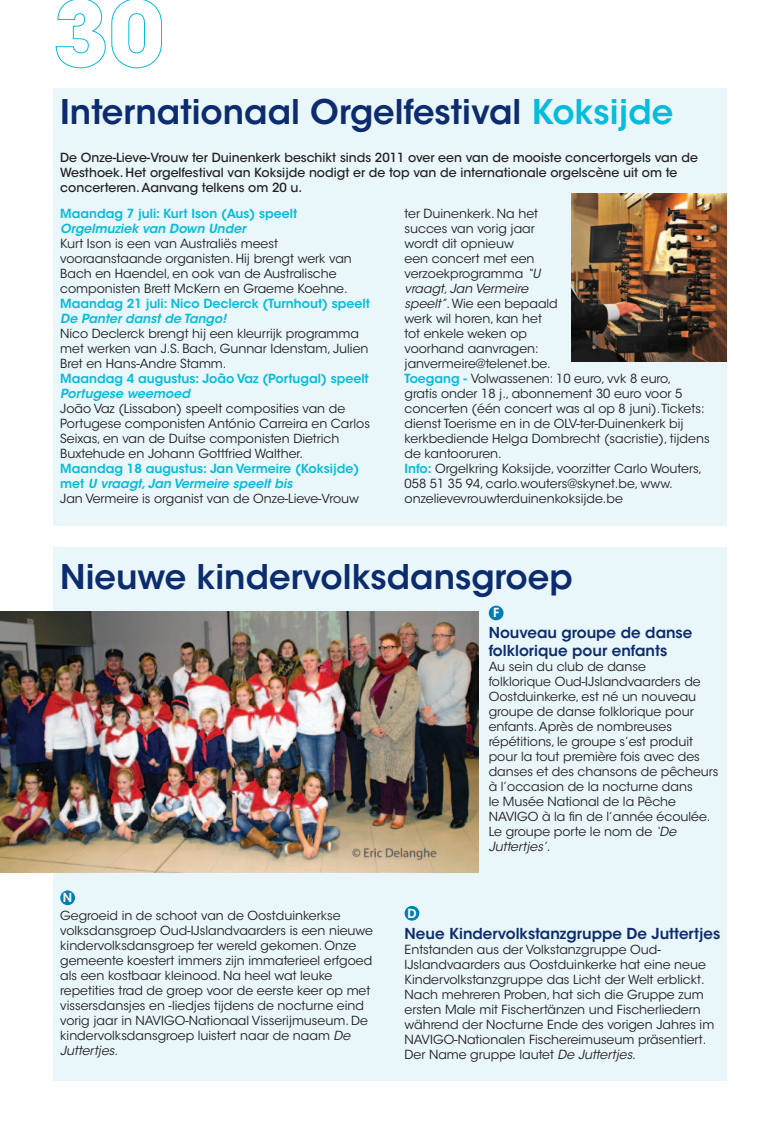
<style>
.page{position:relative;width:780px;height:1134px;background:#fff}
.page>*{position:absolute;margin:0;border:0;box-sizing:border-box;transform-origin:0 0}
.Titels_licht_blauw_i{font:600 33.75px "ITC Avant Garde Std";color:#0d2c6e}
.Titels_licht_blauw{font:600 15px/18px "ITC Avant Garde Std";color:#0d2c6e}
.Body_insprong_2_mm{font:12.5px/15px "ITC Avant Garde Std";color:#231f20}
.Body_insprong_2_mm-2{font:600 12.5px/15px "ITC Avant Garde Std";color:#07bbda}
.Inleiding_insprong_2{font:500 12.5px/15px "ITC Avant Garde Std";color:#231f20}
.t1{font:600 12.5px "ITC Avant Garde Std";color:#fff}
.s1{color:#07bbda}
.s2{font-style:italic}
.s3{font-weight:600;color:#07bbda}
</style>
<div class="page">
<div style="left:53px;top:89px;width:673px;height:437px;background:#e9f7fa"></div>
<div style="left:53px;top:548px;width:673px;height:533px;background:#e9f7fa"></div>
<div style="left:60px;top:890px;width:15px;height:15px;background:#007db5;border-radius:50%"></div>
<div style="left:488px;top:606px;width:15px;height:14px;background:#007db5;border-radius:50%"></div>
<div style="left:404px;top:906px;width:15px;height:15px;background:#007db5;border-radius:50%"></div>
<img style="left:571px;top:193px;width:155px;height:168px">
<img style="left:0;top:612px;width:478px;height:261px">
<svg style="left:55px;top:0;width:107px;height:68px"></svg>
<p class="Titels_licht_blauw_i" style="left:60px;top:91px;width:614px">Internationaal Orgelfestival <span class="s1">Koksijde</span></p>
<p class="Inleiding_insprong_2" style="left:60px;top:150px;width:639px">De Onze-Lieve-Vrouw ter Duinenkerk beschikt sinds 2011 over een van de mooiste concertorgels van de<br>Westhoek. Het orgelfestival van Koksijde nodigt er de top van de internationale orgelscène uit om te concerteren. Aanvang telkens om 20 u.</p>
<p class="Body_insprong_2_mm-2" style="left:60px;top:206px;width:238px">Maandag 7 juli: Kurt Ison (Aus) speelt<br><span class="s2">Orgelmuziek van Down Under</span></p>
<p class="Body_insprong_2_mm" style="left:60px;top:236px;width:293px">Kurt Ison is een van Australiës meest vooraanstaande organisten. Hij brengt werk van Bach en Haendel, en ook van de Australische componisten Brett McKern en Graeme Koehne.</p>
<p class="Body_insprong_2_mm-2" style="left:60px;top:296px;width:311px">Maandag 21 juli: Nico Declerck (Turnhout) speelt<br><span class="s2">De Panter danst de Tango!</span></p>
<p class="Body_insprong_2_mm" style="left:60px;top:326px;width:310px">Nico Declerck brengt hij een kleurrijk programma met werken van J.S. Bach, Gunnar Idenstam, Julien<br>Bret en Hans-Andre Stamm.</p>
<p class="Body_insprong_2_mm-2" style="left:60px;top:371px;width:310px">Maandag 4 augustus: João Vaz (Portugal) speelt<br><span class="s2">Portugese weemoed</span></p>
<p class="Body_insprong_2_mm" style="left:60px;top:401px;width:311px">João Vaz (Lissabon) speelt composities van de Portugese componisten António Carreira en Carlos Seixas, en van de Duitse componisten Dietrich Buxtehude en Johann Gottfried Walther.</p>
<p class="Body_insprong_2_mm-2" style="left:60px;top:461px;width:300px">Maandag 18 augustus: Jan Vermeire (Koksijde) met <span class="s2">U vraagt, Jan Vermeire speelt bis</span></p>
<p class="Body_insprong_2_mm" style="left:60px;top:491px;width:300px">Jan Vermeire is organist van de Onze-Lieve-Vrouw</p>
<p class="Body_insprong_2_mm" style="left:404px;top:206px;width:155px">ter Duinenkerk. Na het succes van vorig jaar wordt dit opnieuw<br>een concert met een verzoekprogramma <span class="s2">“U vraagt, Jan Vermeire speelt”</span>. Wie een bepaald werk wil horen, kan het tot enkele weken op voorhand aanvragen: janvermeire@telenet.be.</p>
<p class="Body_insprong_2_mm" style="left:404px;top:371px;width:306px"><span class="s3">Toegang -</span> Volwassenen: 10 euro, vvk 8 euro,<br>gratis onder 18 j., abonnement 30 euro voor 5 concerten (één concert was al op 8 juni). Tickets: dienst Toerisme en in de OLV-ter-Duinenkerk bij kerkbediende Helga Dombrecht (sacristie), tijdens de kantooruren.</p>
<p class="Body_insprong_2_mm" style="left:404px;top:461px;width:299px"><span class="s3">Info:</span> Orgelkring Koksijde, voorzitter Carlo Wouters,<br>058 51 35 94, carlo.wouters@skynet.be, www. onzelievevrouwterduinenkoksijde.be</p>
<p class="Titels_licht_blauw_i" style="left:60px;top:555px;width:514px">Nieuwe kindervolksdansgroep</p>
<p class="t1" style="left:63px;top:890px;width:11px">N</p>
<p class="Body_insprong_2_mm" style="left:60px;top:908px;width:314px">Gegroeid in de schoot van de Oostduinkerkse volksdansgroep Oud-IJslandvaarders is een nieuwe kindervolksdansgroep ter wereld gekomen. Onze gemeente koestert immers zijn immaterieel erfgoed als een kostbaar kleinood. Na heel wat leuke repetities trad de groep voor de eerste keer op met vissersdansjes en -liedjes tijdens de nocturne eind vorig jaar in NAVIGO-Nationaal Visserijmuseum. De kindervolksdansgroep luistert naar de naam <span class="s2">De Juttertjes.</span></p>
<p class="t1" style="left:493px;top:605px;width:8px">F</p>
<p class="Titels_licht_blauw" style="left:488px;top:624px;width:205px">Nouveau groupe de danse folklorique pour enfants</p>
<p class="Body_insprong_2_mm" style="left:488px;top:659px;width:231px">Au sein du club de danse<br>folklorique Oud-IJslandvaarders de<br>Oostduinkerke, est né un nouveau groupe de danse folklorique pour enfants. Après de nombreuses répétitions, le groupe s’est produit pour la tout première fois avec des danses et des chansons de pêcheurs à l’occasion de la nocturne dans<br>le Musée National de la Pêche<br>NAVIGO à la fin de l’année écoulée.<br>Le groupe porte le nom de <span class="s2">‘De<br>Juttertjes’.</span></p>
<p class="t1" style="left:407px;top:905px;width:11px">D</p>
<p class="Titels_licht_blauw" style="left:404px;top:924px;width:317px">Neue Kindervolkstanzgruppe De Juttertjes</p>
<p class="Body_insprong_2_mm" style="left:404px;top:942px;width:311px">Entstanden aus der Volkstanzgruppe Oud-IJslandvaarders aus Oostduinkerke hat eine neue Kindervolkstanzgruppe das Licht der Welt erblickt.<br>Nach mehreren Proben, hat sich die Gruppe zum ersten Male mit Fischertänzen und Fischerliedern während der Nocturne Ende des vorigen Jahres im NAVIGO-Nationalen Fischereimuseum präsentiert.<br>Der Name gruppe lautet <span class="s2">De Juttertjes.</span></p>
</div>
